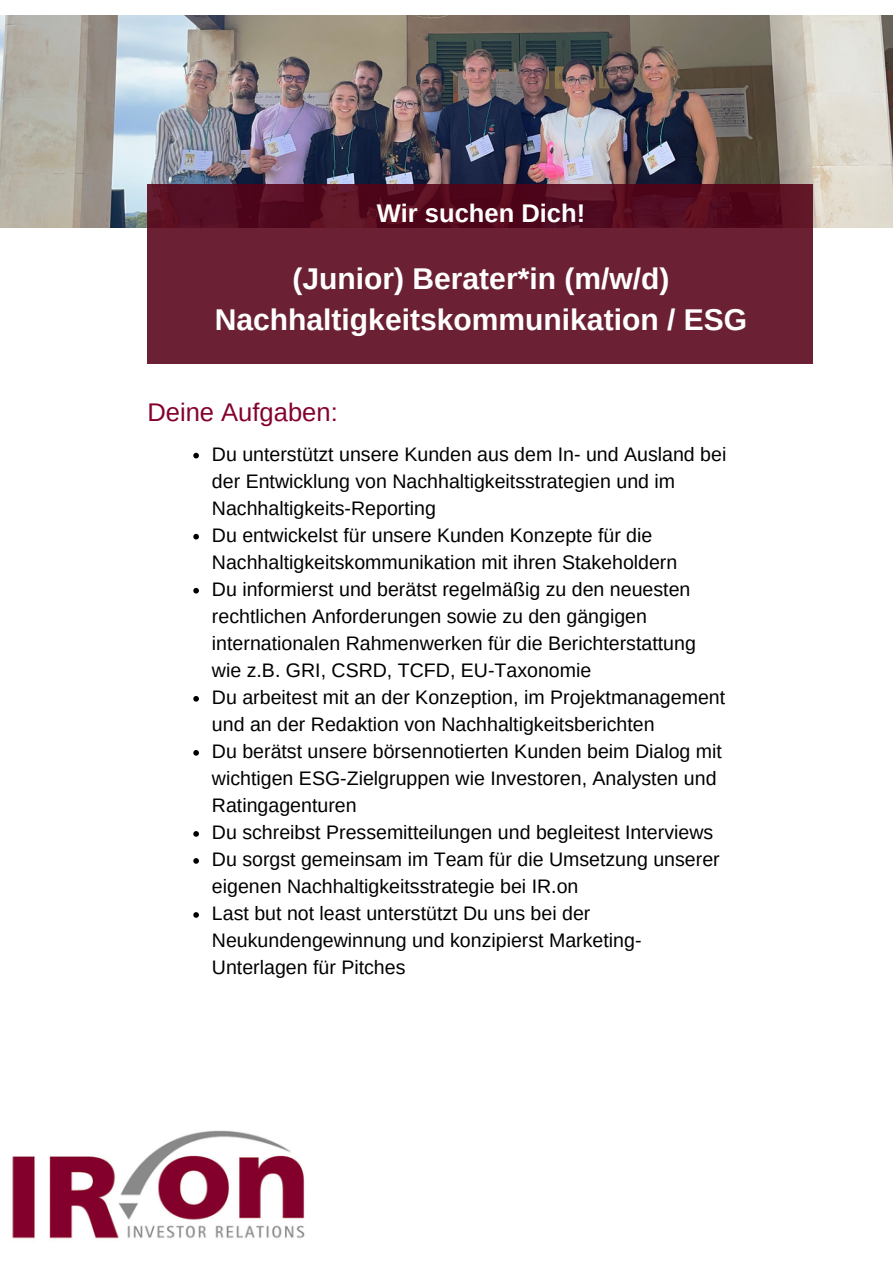
<style>
.page{position:relative;width:893px;height:1264px;background:#fff}
.page>*{position:absolute;margin:0;border:0;box-sizing:border-box;transform-origin:0 0}
.t1{font:700 30px/41.5px "Arimo";color:#fff;text-align:center}
.t2{font:700 25.5px "Arimo";color:#fff}
.t3{font:25.5px "Arimo";color:#84022d}
.t4{font:19.5px/27px "Arimo";color:#000}
</style>
<div class="page">
<img style="left:0;top:15px;width:892px;height:212px">
<svg style="left:147px;top:184px;width:665px;height:180px;background:#651b2e"></svg>
<svg style="left:193px;top:453px;width:6px;height:5px"></svg>
<svg style="left:193px;top:534px;width:6px;height:5px"></svg>
<svg style="left:193px;top:588px;width:6px;height:5px"></svg>
<svg style="left:193px;top:696px;width:6px;height:5px"></svg>
<svg style="left:193px;top:750px;width:6px;height:5px"></svg>
<svg style="left:193px;top:831px;width:6px;height:5px"></svg>
<svg style="left:193px;top:858px;width:6px;height:5px"></svg>
<svg style="left:193px;top:912px;width:6px;height:5px"></svg>
<img style="left:12px;top:1130px;width:293px;height:109px">
<h2 class="t2" style="left:376px;top:198px;width:210px">Wir suchen Dich!</h2>
<h1 class="t1" style="left:215px;top:258px;width:534px">(Junior) Berater*in (m/w/d)<br>Nachhaltigkeitskommunikation / ESG</h1>
<h2 class="t3" style="left:147px;top:398px;width:192px">Deine Aufgaben:</h2>
<p class="t4" style="left:212px;top:440px;width:516px">Du unterstützt unsere Kunden aus dem In- und Ausland bei der Entwicklung von Nachhaltigkeitsstrategien und im Nachhaltigkeits-Reporting<br>Du entwickelst für unsere Kunden Konzepte für die Nachhaltigkeitskommunikation mit ihren Stakeholdern<br>Du informierst und berätst regelmäßig zu den neuesten rechtlichen Anforderungen sowie zu den gängigen internationalen Rahmenwerken für die Berichterstattung wie z.B. GRI, CSRD, TCFD, EU-Taxonomie<br>Du arbeitest mit an der Konzeption, im Projektmanagement und an der Redaktion von Nachhaltigkeitsberichten<br>Du berätst unsere börsennotierten Kunden beim Dialog mit wichtigen ESG-Zielgruppen wie Investoren, Analysten und Ratingagenturen<br>Du schreibst Pressemitteilungen und begleitest Interviews Du sorgst gemeinsam im Team für die Umsetzung unserer eigenen Nachhaltigkeitsstrategie bei IR.on<br>Last but not least unterstützt Du uns bei der Neukundengewinnung und konzipierst Marketing-Unterlagen für Pitches</p>
</div>
